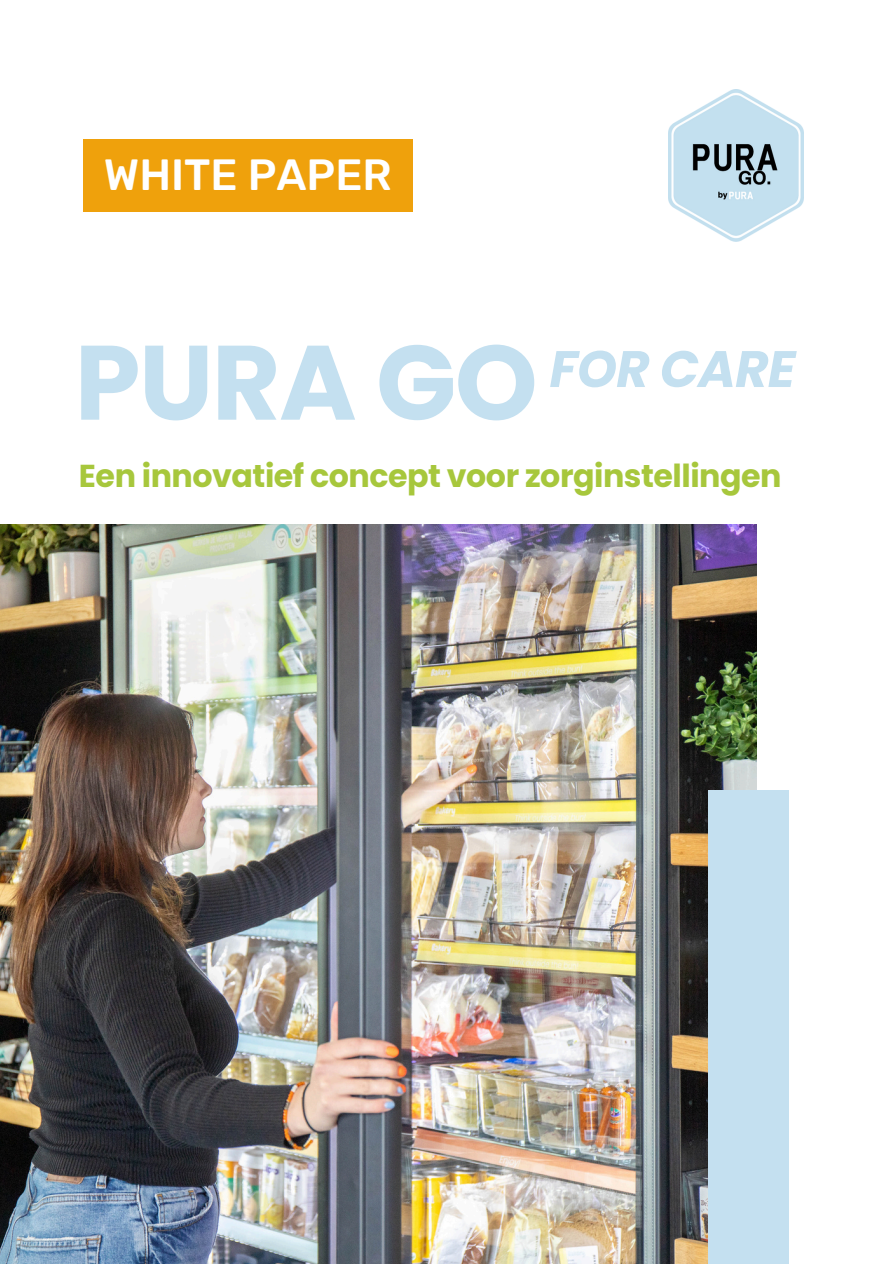
<style>
.page{position:relative;width:894px;height:1264px;background:#fff}
.page>*{position:absolute;margin:0;border:0;box-sizing:border-box;transform-origin:0 0}
.t1{font:700 105.45px "Poppins";letter-spacing:-.015em;color:#c4e0f0}
.t2{font:italic 700 51.15px "Poppins";letter-spacing:-.015em;color:#c4e0f0}
.t3{font:500 43.5px "Rubik";color:#fff}
.t4{font:700 31.65px "Poppins";letter-spacing:-.015em;color:#a7c73c}
</style>
<div class="page">
<div style="left:83px;top:140px;width:329px;height:72px;background:#efa10c"></div>
<img style="left:0;top:525px;width:756px;height:738px">
<div style="left:707px;top:790px;width:81px;height:473px;background:#c4e0f0"></div>
<img style="left:668px;top:89px;width:135px;height:152px">
<h3 class="t3" style="left:104px;top:150px;width:289px">WHITE PAPER</h3>
<h1 class="t1" style="left:75px;top:309px;width:464px">PURA GO</h1>
<h2 class="t2" style="left:549px;top:333px;width:247px">FOR CARE</h2>
<p class="t4" style="left:79px;top:453px;width:704px">Een innovatief concept voor zorginstellingen</p>
</div>
